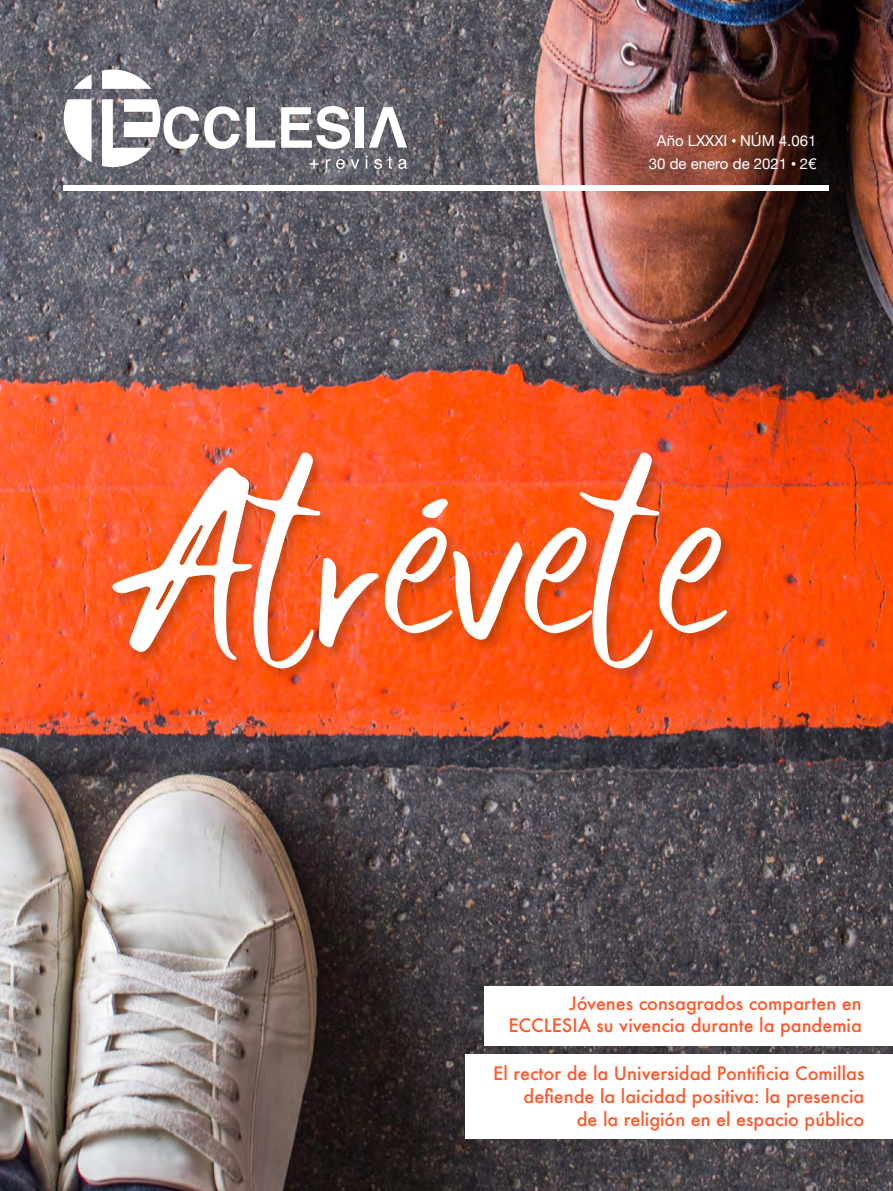
<style>
.page{position:relative;width:893px;height:1191px;background:#fff}
.page>*{position:absolute;margin:0;border:0;box-sizing:border-box;transform-origin:0 0}
.t1{font:195px "Six Away Font Demo";color:#fff}
.t2{font:500 18px/22.5px "Futura";color:#fe592b;text-align:right}
.t3{font:15px/22.5px "Helvetica Neue";color:#fff;text-align:center}
</style>
<div class="page">
<img style="left:0;top:0;width:893px;height:1191px">
<div style="left:484px;top:986px;width:409px;height:59px;background:#fff"></div>
<div style="left:466px;top:1054px;width:427px;height:85px;background:#fff"></div>
<div style="left:110px;top:450px;width:631px;height:233px;background:#000;opacity:.2"></div>
<svg style="left:421px;top:499px;width:27px;height:19px"></svg>
<svg style="left:247px;top:107px;width:28px;height:41px"></svg>
<svg style="left:281px;top:106px;width:69px;height:43px"></svg>
<div style="left:355px;top:107px;width:9px;height:41px;background:#fff"></div>
<svg style="left:369px;top:107px;width:38px;height:41px"></svg>
<svg style="left:74px;top:74px;width:18px;height:15px"></svg>
<svg style="left:102px;top:69px;width:49px;height:20px"></svg>
<svg style="left:102px;top:99px;width:138px;height:68px"></svg>
<svg style="left:64px;top:99px;width:28px;height:63px"></svg>
<svg style="left:309px;top:159px;width:10px;height:10px"></svg>
<svg style="left:326px;top:159px;width:4px;height:10px"></svg>
<svg style="left:336px;top:159px;width:9px;height:10px"></svg>
<svg style="left:351px;top:159px;width:8px;height:10px"></svg>
<svg style="left:366px;top:156px;width:1px;height:13px"></svg>
<svg style="left:374px;top:159px;width:8px;height:10px"></svg>
<svg style="left:388px;top:157px;width:4px;height:12px"></svg>
<svg style="left:398px;top:159px;width:9px;height:10px"></svg>
<svg style="left:732px;top:139px;width:4px;height:4px"></svg>
<svg style="left:792px;top:162px;width:3px;height:4px"></svg>
<div style="left:64px;top:185px;width:765px;height:6px;background:#fff"></div>
<p class="t3" style="left:649px;top:130px;width:169px">Año LXXXI NÚM 4.061<br>30 de enero de 2021 2€</p>
<h1 class="t1" style="left:156px;top:451px;width:577px">Atrevete</h1>
<p class="t2" style="left:508px;top:991px;width:355px">Jóvenes consagrados comparten en<br>ECCLESIA su vivencia durante la pandemia</p>
<p class="t2" style="left:493px;top:1062px;width:373px">El rector de la Universidad Pontificia Comillas defiende la laicidad positiva: la presencia<br>de la religión en el espacio público</p>
</div>
